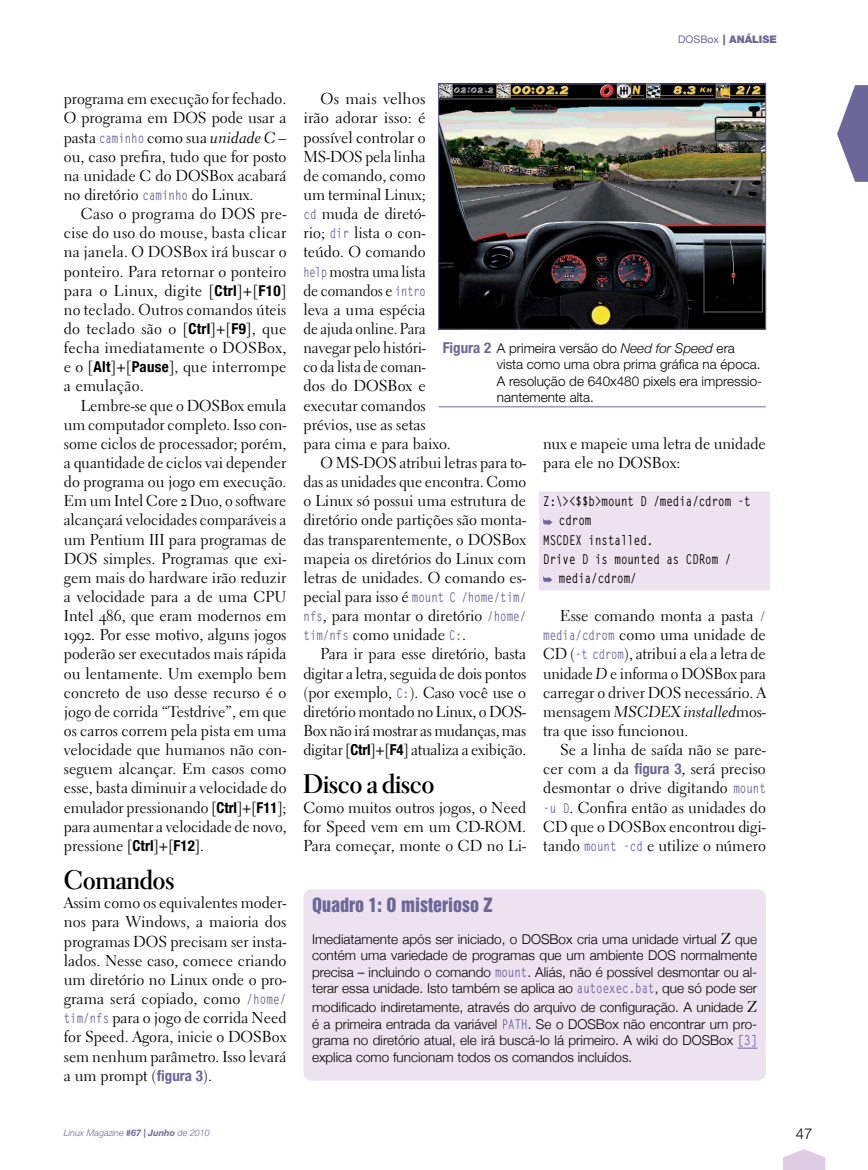
<style>
.page{position:relative;width:868px;height:1170px;background:#fff}
.page>*{position:absolute;margin:0;border:0;box-sizing:border-box;transform-origin:0 0}
.Intertítulo{font:27px "Electra LT Std Bold Display";color:#000}
.Intertítulo___Box{font:18px "Helvetica Inserat";color:#6c6798}
.Parágrafo{font:15.75px/19.2px "Electra LT Std";color:#000;text-align:justify}
.Parágrafo___Inicial{font:15.75px/19.2px "Electra LT Std";color:#000;text-align:justify}
.Parágrafo-2{font:15.75px/19.2px "Electra LT Std";color:#000;scale:1.04 1}
.t1{font:300 15px "Helvetica Neue LT Std";color:#000}
.Parágrafo___Box{font:300 13.5px/16.5px "Helvetica Neue";color:#000;text-align:justify}
.Legenda{font:300 13.5px/16.5px "Helvetica Neue LT Std";color:#000}
.Listagem{font:700 13.5px "Letter Gothic Std";color:#000;scale:.8 1}
.Parágrafo-3{font:700 13.5px "Letter Gothic Std";color:#6c6798;scale:.8 1}
.Assunto{font:900 10.5px "Helvetica Neue LT Std";color:#6c6798}
.t2{font:italic 300 9px "Helvetica Neue LT Std";color:#6c6798}
.s1{font-family:"Helvetica Neue";font-weight:400}
.s2{font-family:"Letter Gothic Std";font-weight:700;font-size:13.5px;color:#6c6798}
.s3{font-family:"Electra LT Std Cursive"}
.s4{font-weight:700}
.s5{font-family:"Helvetica Neue";font-weight:700;font-stretch:condensed;font-size:15px}
.s6{font-family:"Helvetica Neue";font-weight:700;font-stretch:condensed;font-size:15px;color:#6c6798}
.s7{font-family:"Electra LT Std";font-weight:400;font-size:15.75px;color:#000}
.s8{font-family:"Helvetica Neue";font-style:italic}
.s9{font-family:"Electra LT Std Cursive";font-weight:400;font-size:15.75px}
.s10{font-family:"Letter Gothic Std";font-weight:700;color:#6c6798}
</style>
<div class="page">
<svg style="left:837px;top:85px;width:30px;height:97px"></svg>
<svg style="left:783px;top:1149px;width:42px;height:20px"></svg>
<div style="left:539px;top:491px;width:231px;height:23px;background:#ede3f0"></div>
<div style="left:539px;top:510px;width:231px;height:23px;background:#ede3f0"></div>
<div style="left:539px;top:529px;width:231px;height:23px;background:#ede3f0"></div>
<div style="left:539px;top:549px;width:231px;height:22px;background:#ede3f0"></div>
<div style="left:539px;top:568px;width:231px;height:22px;background:#ede3f0"></div>
<svg style="left:543px;top:518px;width:9px;height:7px"></svg>
<svg style="left:543px;top:576px;width:9px;height:7px"></svg>
<img style="left:440px;top:86px;width:323px;height:241px">
<div style="left:438px;top:84px;width:327px;height:245px;border:1px solid #6c6798"></div>
<hr style="left:438px;top:406px;width:327px;height:1px;background:#6c6798">
<div style="left:303px;top:889px;width:462px;height:191px;background:#ede3f0;border-radius:9px"></div>
<svg style="left:737px;top:1047px;width:20px;height:1px"></svg>
<p class="Assunto" style="left:678px;top:33px;width:100px"><span class="s1">DOSBox</span> | ANÁLISE</p>
<p class="Parágrafo" style="left:64px;top:89px;width:224px">programa em execução for fechado.<br>O programa em DOS pode usar a pasta <span class="s2">caminho</span> como sua <span class="s3">unidade C</span> – ou, caso prefira, tudo que for posto na unidade C do DOSBox acabará no diretório <span class="s2">caminho</span> do Linux.</p>
<p class="Parágrafo" style="left:64px;top:204px;width:224px;text-indent:17px">Caso o programa do DOS pre&shy;cise do uso do mouse, basta clicar na janela. O DOSBox irá buscar o ponteiro. Para retornar o ponteiro para o Linux, digite <span class="s4">[</span><span class="s5">Ctrl</span><span class="s4">]+[</span><span class="s5">F10</span><span class="s4">] </span>no teclado. Outros comandos úteis do teclado são o <span class="s4">[</span><span class="s5">Ctrl</span><span class="s4">]+[</span><span class="s5">F9</span><span class="s4">]</span>, que fecha imediatamente o DOSBox, e o <span class="s4">[</span><span class="s5">Alt</span><span class="s4">]+[</span><span class="s5">Pause</span><span class="s4">]</span>, que interrompe a emulação.</p>
<p class="Parágrafo" style="left:64px;top:395px;width:224px;text-indent:17px">Lembre-se que o DOSBox emula um computador completo. Isso con&shy;some ciclos de processador; porém, a quantidade de ciclos vai depender do programa ou jogo em execução.<br>Em um Intel Core 2 Duo, o software alcançará velocidades comparáveis a um Pentium III para programas de DOS simples. Programas que exi&shy;gem mais do hardware irão reduzir a velocidade para a de uma CPU Intel 486, que eram modernos em 1992. Por esse motivo, alguns jogos poderão ser executados mais rápida ou lentamente. Um exemplo bem concreto de uso desse recurso é o jogo de corrida “Testdrive”, em que os carros correm pela pista em uma velocidade que humanos não con&shy;seguem alcançar. Em casos como esse, basta diminuir a velocidade do emulador pressionando <span class="s4">[</span><span class="s5">Ctrl</span><span class="s4">]+[</span><span class="s5">F11</span><span class="s4">]</span>; para aumentar a velocidade de novo, pressione <span class="s4">[</span><span class="s5">Ctrl</span><span class="s4">]+[</span><span class="s5">F12</span><span class="s4">]</span>.</p>
<p class="Intertítulo" style="left:64px;top:863px;width:112px">Comandos</p>
<p class="Parágrafo___Inicial" style="left:64px;top:893px;width:224px">Assim como os equivalentes moder&shy;nos para Windows, a maioria dos programas DOS precisam ser insta&shy;lados. Nesse caso, comece criando um diretório no Linux onde o pro&shy;grama será copiado, como <span class="s2">/home/ tim/nfs</span> para o jogo de corrida Need for Speed. Agora, inicie o DOSBox sem nenhum parâmetro. Isso levará a um prompt (<span class="s6">figura 3</span>).</p>
<p class="Parágrafo-2" style="left:303px;top:89px;width:143px;text-indent:17px">Os mais velhos irão adorar isso: é possível controlar o<br>MS-DOS pela linha<br>de comando, como um terminal Linux;<br><span class="s2">cd</span> muda de diretó&shy;rio; <span class="s2">dir</span> lista o con&shy;teúdo. O comando <span class="s2">help</span> mostra uma lista<br>de comandos e <span class="s2">intro </span>leva a uma espécia<br>de ajuda online. Para navegar pelo históri-<br>co da lista de coman&shy;dos do DOSBox e executar comandos prévios, use as setas para cima e para baixo.</p>
<p class="Parágrafo" style="left:303px;top:453px;width:224px;text-indent:17px">O MS-DOS atribui letras para to&shy;das as unidades que encontra. Como o Linux só possui uma estrutura de diretório onde partições são monta&shy;das transparentemente, o DOSBox mapeia os diretórios do Linux com letras de unidades. O comando es-</p>
<p class="Parágrafo-3" style="left:303px;top:589px;width:280px"><span class="s7">pecial para isso é</span> mount C /home/tim/</p>
<p class="Parágrafo" style="left:303px;top:606px;width:224px"><span class="s2">nfs</span>, para montar o diretório <span class="s2">/home/ tim/nfs</span> como unidade <span class="s2">C:</span>.</p>
<p class="Parágrafo" style="left:303px;top:644px;width:224px;text-indent:17px">Para ir para esse diretório, basta digitar a letra, seguida de dois pontos (por exemplo, <span class="s2">C:</span>). Caso você use o diretório montado no Linux, o DOS-Box não irá mostrar as mudanças, mas digitar <span class="s4">[</span><span class="s5">Ctrl</span><span class="s4">]+[</span><span class="s5">F4</span><span class="s4">]</span> atualiza a exibição.</p>
<p class="Intertítulo" style="left:303px;top:768px;width:132px">Disco a disco</p>
<p class="Parágrafo___Inicial" style="left:303px;top:797px;width:224px">Como muitos outros jogos, o Need for Speed vem em um CD-ROM.<br>Para começar, monte o CD no Li-</p>
<p class="Legenda" style="left:497px;top:339px;width:267px;text-indent:-54px"><span class="s6">Figura 2</span> A primeira versão do <span class="s8">Need for Speed</span> era vista como uma obra prima gráfica na época.<br>A resolução de 640x480 pixels era impressio&shy;nantemente alta.</p>
<p class="Parágrafo___Inicial" style="left:543px;top:434px;width:224px">nux e mapeie uma letra de unidade para ele no DOSBox:</p>
<p class="Listagem" style="left:543px;top:493px;width:261px">Z:\&gt;&lt;$$b&gt;mount D /media/cdrom -t</p>
<p class="Listagem" style="left:558px;top:512px;width:42px">cdrom</p>
<p class="Listagem" style="left:543px;top:531px;width:139px">MSCDEX installed.</p>
<p class="Listagem" style="left:543px;top:550px;width:236px">Drive D is mounted as CDRom /</p>
<p class="Listagem" style="left:558px;top:569px;width:99px">media/cdrom/</p>
<p class="Parágrafo" style="left:543px;top:606px;width:224px;text-indent:17px">Esse comando monta a pasta <span class="s2">/ media/cdrom</span> como uma unidade de CD (<span class="s2">-t cdrom</span>), atribui a ela a letra de unidade <span class="s3">D</span> e informa o DOSBox para carregar o driver DOS necessário. A mensagem <span class="s3">MSCDEX installed</span>mos&shy;tra que isso funcionou.</p>
<p class="Parágrafo" style="left:543px;top:740px;width:224px;text-indent:17px">Se a linha de saída não se pare&shy;cer com a da <span class="s6">figura 3</span>, será preciso desmontar o drive digitando <span class="s2">mount -u D</span>. Confira então as unidades do CD que o DOSBox encontrou digi&shy;tando <span class="s2">mount -cd</span> e utilize o número</p>
<p class="Intertítulo___Box" style="left:312px;top:894px;width:182px">Quadro 1: O misterioso Z</p>
<p class="Parágrafo___Box" style="left:312px;top:930px;width:446px">Imediatamente após ser iniciado, o DOSBox cria uma unidade virtual <span class="s9">Z</span> que contém uma variedade de programas que um ambiente DOS normalmente precisa – incluindo o comando <span class="s10">mount</span>. Aliás, não é possível desmontar ou al&shy;terar essa unidade. Isto também se aplica ao <span class="s10">autoexec.bat</span>, que só pode ser</p>
<p class="Parágrafo___Box" style="left:312px;top:998px;width:446px">modificado indiretamente, através do arquivo de configuração. A unidade <span class="s9">Z </span>é a primeira entrada da variável <span class="s10">PATH</span>. Se o DOSBox não encontrar um pro&shy;grama no diretório atual, ele irá buscá-lo lá primeiro. A wiki do DOSBox <span class="s10">[3] </span>explica como funcionam todos os comandos incluídos.</p>
<p class="t2" style="left:64px;top:1127px;width:148px">Linux Magazine <span class="s4">#67 | Junho</span> de 2010</p>
<p class="t1" style="left:795px;top:1123px;width:18px">47</p>
</div>
